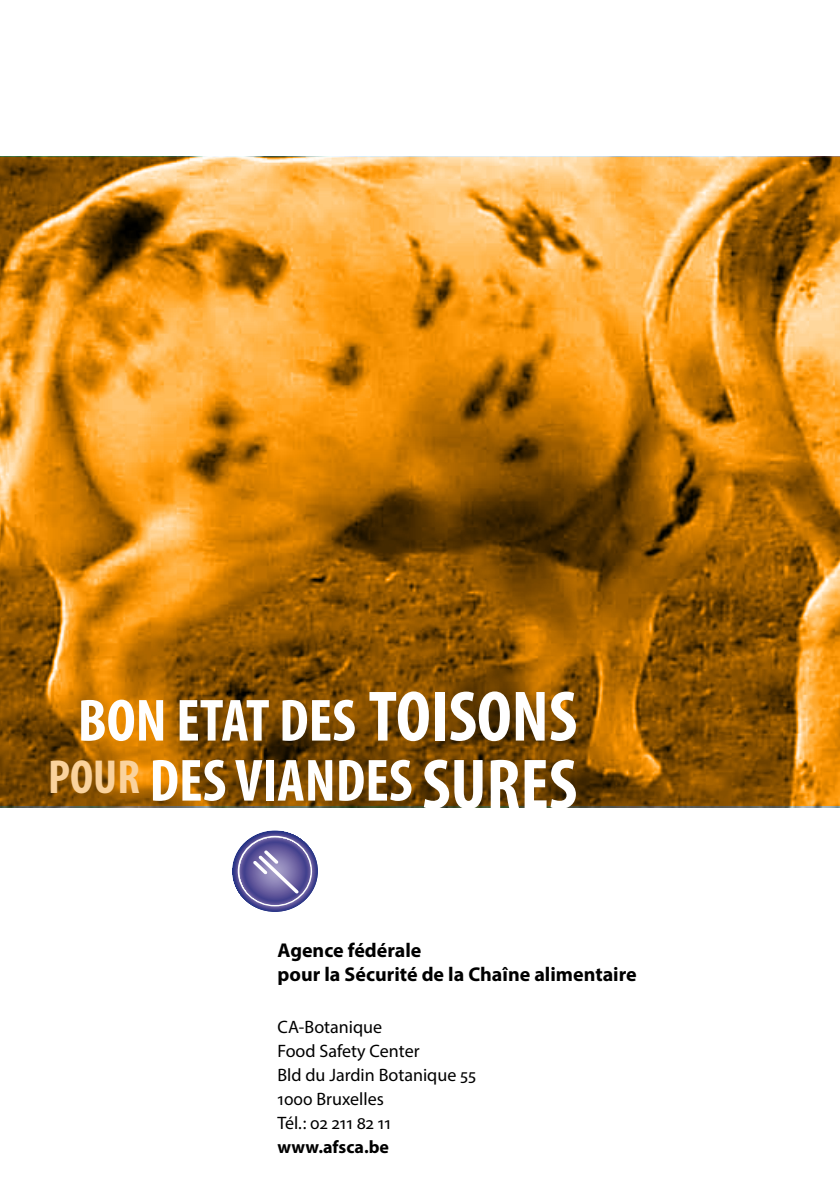
<style>
.page{position:relative;width:840px;height:1191px;background:#fff}
.page>*{position:absolute;margin:0;border:0;box-sizing:border-box;transform-origin:0 0}
.t1{font:700 condensed 60px/60px "Myriad Pro";color:#fff;text-align:center}
.t2{font:700 20px/24px "Myriad Pro";color:#000}
.t3{font:18px/24px "Myriad Pro";color:#000}
.t4{font:700 18px "Myriad Pro";letter-spacing:.005em;color:#000}
.s1{font-size:72px}
.s2{font-size:48px;color:#fad29c}
</style>
<div class="page">
<svg style="left:232px;top:830px;width:86px;height:82px"></svg>
<img style="left:0;top:156px;width:839px;height:651px">
<h1 class="t1" style="left:48px;top:689px;width:530px">BON ETAT DES <span class="s1">TOISONS<br></span><span class="s2">POUR</span> DES VIANDES <span class="s1">SURES</span></h1>
<p class="t2" style="left:277px;top:937px;width:360px">Agence fédérale<br>pour la Sécurité de la Chaîne alimentaire</p>
<p class="t3" style="left:277px;top:1014px;width:200px">CA-Botanique<br>Food Safety Center<br>Bld du Jardin Botanique 55<br>1000 Bruxelles<br>Tél.: 02 211 82 11</p>
<p class="t4" style="left:277px;top:1134px;width:113px">www.afsca.be</p>
</div>
